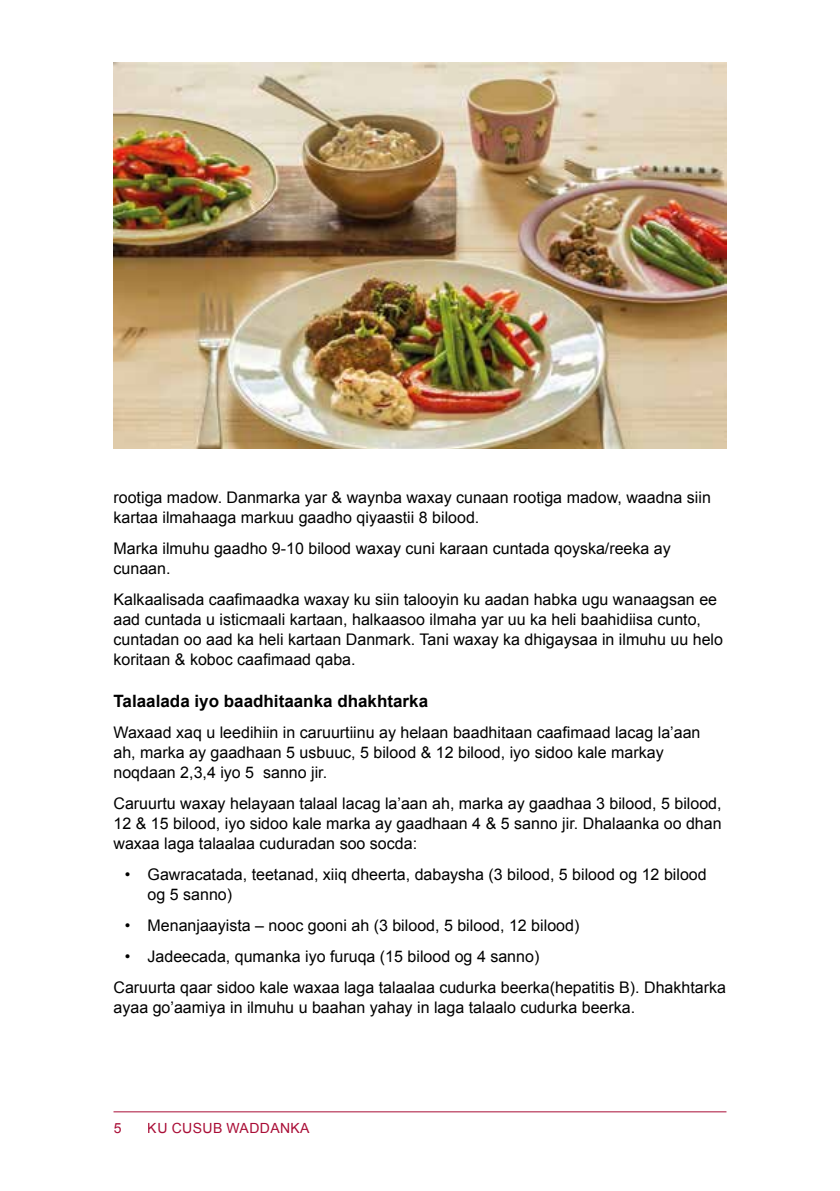
<style>
.page{position:relative;width:840px;height:1191px;background:#fff}
.page>*{position:absolute;margin:0;border:0;box-sizing:border-box;transform-origin:0 0}
.t1{font:700 17px "Arial";color:#000}
.t2{font:16px/20px "Arial";color:#000}
.t3{font:14px "Arial";letter-spacing:.025em;color:#a90d36}
</style>
<div class="page">
<hr style="left:113px;top:1111px;width:613px;height:1px;background:#a90d36">
<img style="left:113px;top:62px;width:613px;height:387px">
<p class="t2" style="left:113px;top:487px;width:598px">rootiga madow. Danmarka yar &amp; waynba waxay cunaan rootiga madow, waadna siin kartaa ilmahaaga markuu gaadho qiyaastii 8 bilood.</p>
<p class="t2" style="left:113px;top:538px;width:558px">Marka ilmuhu gaadho 9-10 bilood waxay cuni karaan cuntada qoyska/reeka ay cunaan.</p>
<p class="t2" style="left:113px;top:589px;width:610px">Kalkaalisada caafimaadka waxay ku siin talooyin ku aadan habka ugu wanaagsan ee aad cuntada u isticmaali kartaan, halkaasoo ilmaha yar uu ka heli baahidiisa cunto, cuntadan oo aad ka heli kartaan Danmark. Tani waxay ka dhigaysaa in ilmuhu uu helo koritaan &amp; koboc caafimaad qaba.</p>
<p class="t1" style="left:113px;top:689px;width:316px">Talaalada iyo baadhitaanka dhakhtarka</p>
<p class="t2" style="left:113px;top:722px;width:588px">Waxaad xaq u leedihiin in caruurtiinu ay helaan baadhitaan caafimaad lacag la’aan ah, marka ay gaadhaan 5 usbuuc, 5 bilood &amp; 12 bilood, iyo sidoo kale markay noqdaan 2,3,4 iyo 5 sanno jir.</p>
<p class="t2" style="left:113px;top:793px;width:609px;text-align:justify">Caruurtu waxay helayaan talaal lacag la’aan ah, marka ay gaadhaa 3 bilood, 5 bilood, 12 &amp; 15 bilood, iyo sidoo kale marka ay gaadhaan 4 &amp; 5 sanno jir. Dhalaanka oo dhan waxaa laga talaalaa cuduradan soo socda:</p>
<p class="t2" style="left:147px;top:864px;width:560px;text-indent:-23px">• Gawracatada, teetanad, xiiq dheerta, dabaysha (3 bilood, 5 bilood og 12 bilood og 5 sanno)</p>
<p class="t2" style="left:125px;top:915px;width:456px">• Menanjaayista – nooc gooni ah (3 bilood, 5 bilood, 12 bilood)</p>
<p class="t2" style="left:113px;top:940px;width:613px;line-height:31px;text-indent:11px">• Jadeecada, qumanka iyo furuqa (15 bilood og 4 sanno)<br>Caruurta qaar sidoo kale waxaa laga talaalaa cudurka beerka(hepatitis B). Dhakhtarka</p>
<p class="t2" style="left:113px;top:997px;width:523px">ayaa go’aamiya in ilmuhu u baahan yahay in laga talaalo cudurka beerka.</p>
<p class="t3" style="left:113px;top:1118px;width:9px">5</p>
<p class="t3" style="left:148px;top:1118px;width:163px">KU CUSUB WADDANKA</p>
</div>
